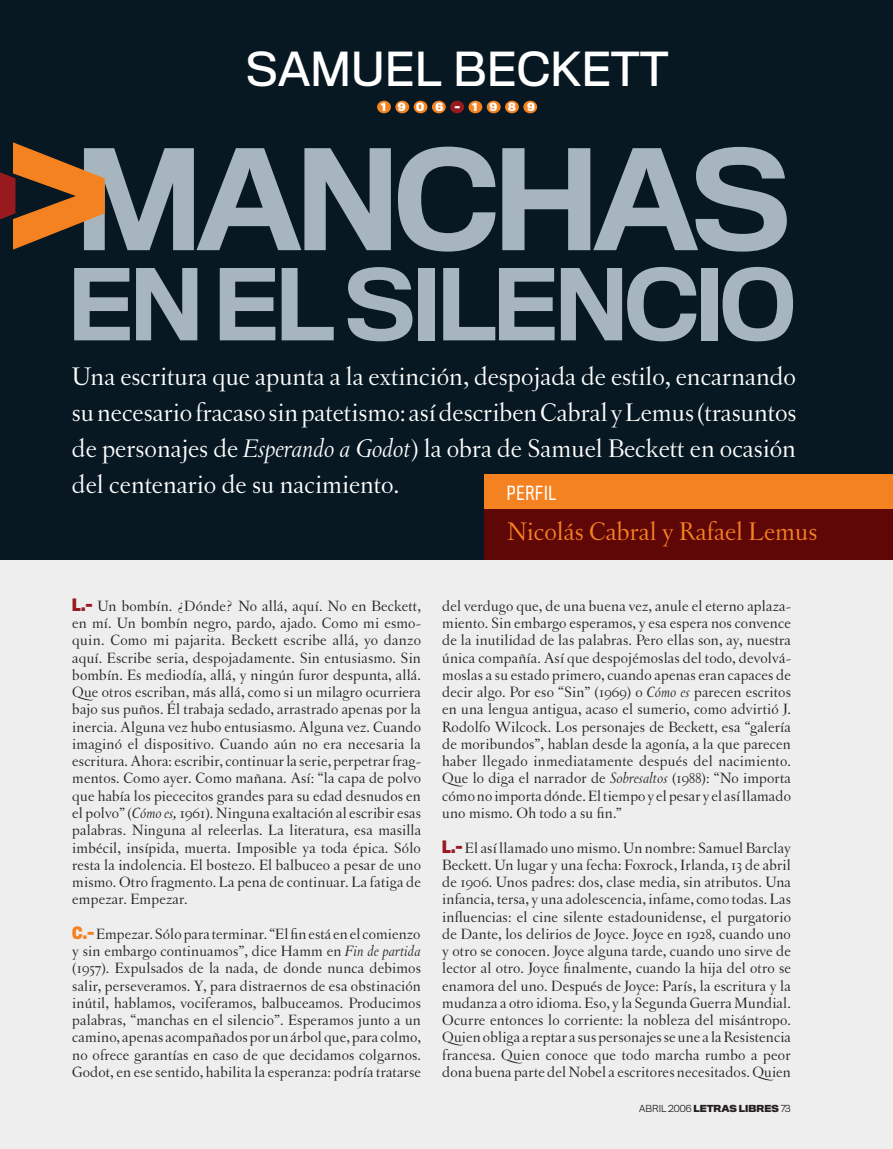
<style>
.page{position:relative;width:893px;height:1149px;background:#fff}
.page>*{position:absolute;margin:0;border:0;box-sizing:border-box;transform-origin:0 0}
.t1{font:500 129px "Titling Gothic FB Normal";letter-spacing:-.05em;color:#a7b6be}
.t2{font:500 91.5px "Titling Gothic FB Normal";letter-spacing:-.05em;color:#a7b6be}
.t3{font:43.5px "Titling Gothic FB Normal";color:#fff}
.t4{font:27px/36px "Letras Oldstyle";color:#fff;text-align:justify}
.t5{font:27px "Letras Oldstyle";color:#f58220}
.t6{font:18px "Titling Gothic FB Cond";letter-spacing:.05em;color:#fff}
.t7{font:15.75px/17.2px "Letras Oldstyle";letter-spacing:.01em;color:#231f20;text-align:justify}
.t8{font:700 10.5px "Titling Gothic FB Normal";letter-spacing:1.08em;color:#fff}
.t9{font:700 9px "Titling Gothic FB Normal";color:#231f20}
.s1{font-style:italic}
.s2{font-family:"Titling Gothic FB Cond";font-weight:700;color:#981a1e}
.s3{font-family:"Titling Gothic FB Cond";font-weight:700;color:#f58220}
.s4{font-weight:300}
</style>
<div class="page">
<div style="left:0;top:0;width:893px;height:560px;background:#071822"></div>
<div style="left:0;top:560px;width:893px;height:588px;background:#eeeeef"></div>
<div style="left:484px;top:508px;width:409px;height:51px;background:#5f0607"></div>
<div style="left:484px;top:474px;width:409px;height:34px;background:#f58220"></div>
<div style="left:377px;top:101px;width:14px;height:12px;background:#f58220;border-radius:50%"></div>
<div style="left:395px;top:101px;width:14px;height:12px;background:#f58220;border-radius:50%"></div>
<div style="left:414px;top:101px;width:13px;height:12px;background:#f58220;border-radius:50%"></div>
<div style="left:432px;top:101px;width:14px;height:12px;background:#f58220;border-radius:50%"></div>
<div style="left:450px;top:101px;width:14px;height:12px;background:#981a1e;border-radius:50%"></div>
<div style="left:468px;top:101px;width:14px;height:12px;background:#f58220;border-radius:50%"></div>
<div style="left:487px;top:101px;width:14px;height:12px;background:#f58220;border-radius:50%"></div>
<div style="left:505px;top:101px;width:14px;height:12px;background:#f58220;border-radius:50%"></div>
<div style="left:523px;top:101px;width:14px;height:12px;background:#f58220;border-radius:50%"></div>
<svg style="left:0;top:142px;width:105px;height:107px"></svg>
<h3 class="t3" style="left:246px;top:44px;width:424px">SAMUEL BECKETT</h3>
<p class="t8" style="left:381px;top:100px;width:156px">1906-1989</p>
<h1 class="t1" style="left:74px;top:121px;width:719px">MANCHAS</h1>
<h2 class="t2" style="left:67px;top:249px;width:730px">EN EL SILENCIO</h2>
<p class="t4" style="left:72px;top:358px;width:726px">Una escritura que apunta a la extinción, despojada de estilo, encarnando su necesario fracaso sin patetismo: así describen Cabral y Lemus (trasuntos de personajes de <span class="s1">Esperando a Godot</span>) la obra de Samuel Beckett en ocasión del centenario de su nacimiento.</p>
<h3 class="t5" style="left:507px;top:515px;width:312px">Nicolás Cabral y Rafael Lemus</h3>
<p class="t6" style="left:507px;top:483px;width:51px">PERFIL</p>
<p class="t7" style="left:72px;top:597px;width:350px"><span class="s2">L.–</span> Un bombín. ¿Dónde? No allá, aquí. No en Beckett, en mí. Un bombín negro, pardo, ajado. Como mi esmo&shy;quin. Como mi pajarita. Beckett escribe allá, yo danzo aquí. Escribe seria, despojadamente. Sin entusiasmo. Sin bombín. Es mediodía, allá, y ningún furor despunta, allá.<br>Que otros escriban, más allá, como si un milagro ocurriera bajo sus puños. Él trabaja sedado, arrastrado apenas por la inercia. Alguna vez hubo entusiasmo. Alguna vez. Cuando imaginó el dispositivo. Cuando aún no era necesaria la escritura. Ahora: escribir, continuar la serie, perpetrar frag&shy;mentos. Como ayer. Como mañana. Así: “la capa de polvo que había los piececitos grandes para su edad desnudos en el polvo” (<span class="s1">Cómo es,</span> 1961). Ninguna exaltación al escribir esas palabras. Ninguna al releerlas. La literatura, esa masilla imbécil, insípida, muerta. Imposible ya toda épica. Sólo resta la indolencia. El bostezo. El balbuceo a pesar de uno mismo. Otro fragmento. La pena de continuar. La fatiga de empezar. Empezar.</p>
<p class="t7" style="left:72px;top:924px;width:350px"><span class="s3">C.–</span> Empezar. Sólo para terminar. “El fin está en el comienzo y sin embargo continuamos”, dice Hamm en <span class="s1">Fin de partida </span>(1957). Expulsados de la nada, de donde nunca debimos salir, perseveramos. Y, para distraernos de esa obstinación inútil, hablamos, vociferamos, balbuceamos. Producimos palabras, “manchas en el silencio”. Esperamos junto a un camino, apenas acompañados por un árbol que, para colmo, no ofrece garantías en caso de que decidamos colgarnos.<br>Godot, en ese sentido, habilita la esperanza: podría tratarse</p>
<p class="t7" style="left:442px;top:597px;width:350px">del verdugo que, de una buena vez, anule el eterno aplaza&shy;miento. Sin embargo esperamos, y esa espera nos convence de la inutilidad de las palabras. Pero ellas son, ay, nuestra única compañía. Así que despojémoslas del todo, devolvá&shy;moslas a su estado primero, cuando apenas eran capaces de decir algo. Por eso “Sin” (1969) o <span class="s1">Cómo es</span> parecen escritos en una lengua antigua, acaso el sumerio, como advirtió J.<br>Rodolfo Wilcock. Los personajes de Beckett, esa “galería de moribundos”, hablan desde la agonía, a la que parecen haber llegado inmediatamente después del nacimiento.<br>Que lo diga el narrador de <span class="s1">Sobresaltos</span> (1988): “No importa cómo no importa dónde. El tiempo y el pesar y el así llamado uno mismo. Oh todo a su fin.”</p>
<p class="t7" style="left:442px;top:838px;width:350px"><span class="s2">L.–</span> El así llamado uno mismo. Un nombre: Samuel Barclay Beckett. Un lugar y una fecha: Foxrock, Irlanda, 13 de abril de 1906. Unos padres: dos, clase media, sin atributos. Una infancia, tersa, y una adolescencia, infame, como todas. Las influencias: el cine silente estadounidense, el purgatorio de Dante, los delirios de Joyce. Joyce en 1928, cuando uno y otro se conocen. Joyce alguna tarde, cuando uno sirve de lector al otro. Joyce finalmente, cuando la hija del otro se enamora del uno. Después de Joyce: París, la escritura y la mudanza a otro idioma. Eso, y la Segunda Guerra Mundial.<br>Ocurre entonces lo corriente: la nobleza del misántropo.<br>Quien obliga a reptar a sus personajes se une a la Resistencia francesa. Quien conoce que todo marcha rumbo a peor dona buena parte del Nobel a escritores necesitados. Quien</p>
<p class="t9" style="left:639px;top:1101px;width:153px"><span class="s4">abril 2006</span> LETRAS LIBRES <span class="s4">73</span></p>
</div>
